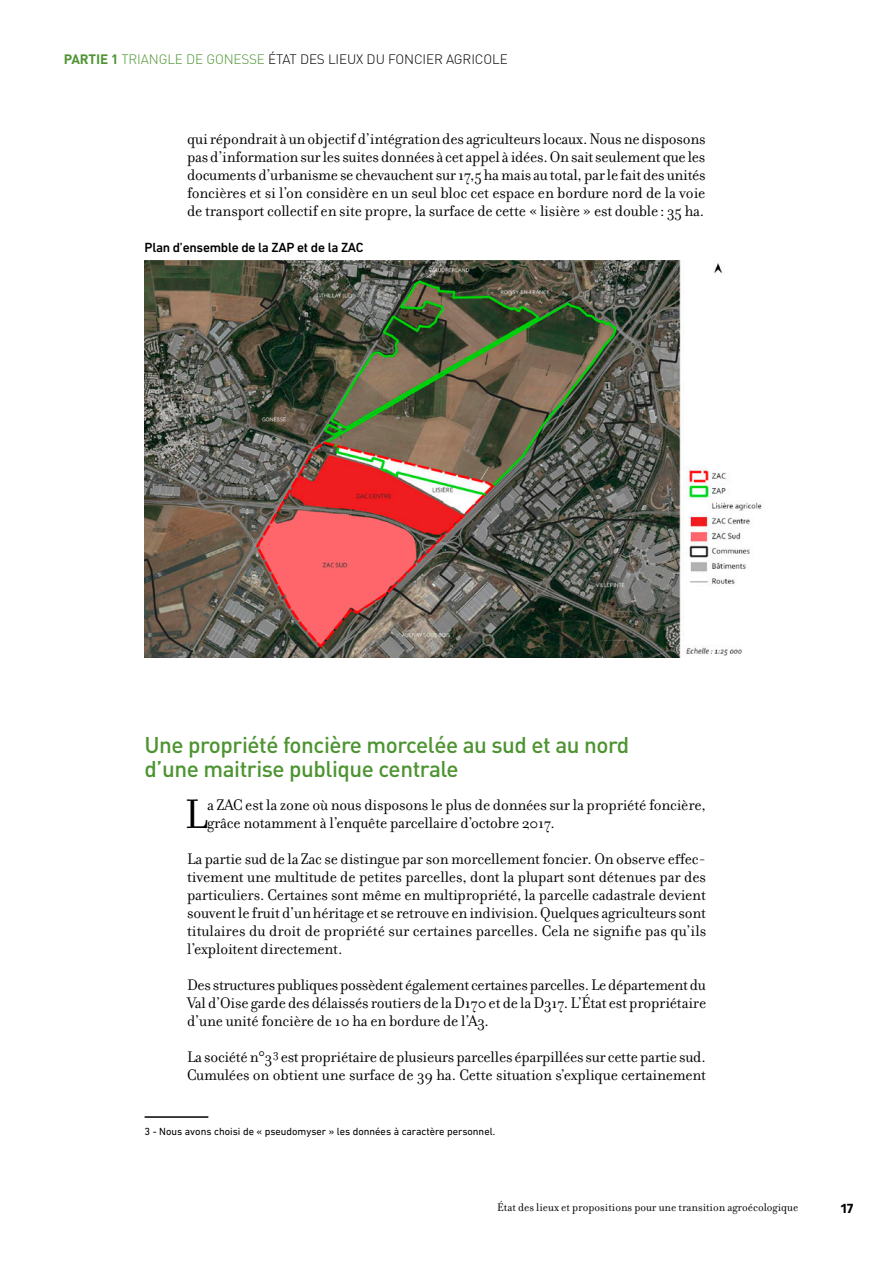
<style>
.page{position:relative;width:893px;height:1263px;background:#fff}
.page>*{position:absolute;margin:0;border:0;box-sizing:border-box;transform-origin:0 0}
.t1{font:44.4px "Filosofia OT";color:#000}
.t2{font:500 22.5px/24px "DIN";letter-spacing:-.02em;color:#4d9431}
.t3{font:16.5px/18px "Filosofia OT";letter-spacing:-.01em;color:#000;text-align:justify}
.t4{font:300 13.5px "DIN";letter-spacing:-.01em;color:#000}
.t5{font:500 13.5px "DIN Next LT Pro";letter-spacing:-.02em;color:#000}
.t6{font:700 13.5px "Pluto Sans Cond";color:#000}
.t7{font:12px "Filosofia";color:#000}
.t8{font:10.5px "DIN Next LT Pro";color:#000}
.s1{font-weight:700;color:#4d9431}
.s2{color:#4d9431}
</style>
<div class="page">
<img style="left:145px;top:260px;width:617px;height:397px">
<hr style="left:145px;top:1116px;width:63px;height:2px;background:#000">
<p class="t4" style="left:64px;top:51px;width:445px"><span class="s1">PARTIE 1</span> <span class="s2">TRIANGLE DE GONESSE</span> ÉTAT DES LIEUX DU FONCIER AGRICOLE</p>
<p class="t3" style="left:187px;top:130px;width:520px">qui répondrait à un objectif d’intégration des agriculteurs locaux. Nous ne disposons pas d’information sur les suites données à cet appel à idées. On sait seulement que les documents d’urbanisme se chevauchent sur 17,5 ha mais au total, par le fait des unités foncières et si l’on considère en un seul bloc cet espace en bordure nord de la voie de transport collectif en site propre, la surface de cette « lisière » est double: 35 ha.</p>
<p class="t5" style="left:145px;top:240px;width:220px">Plan d’ensemble de la ZAP et de la ZAC</p>
<h2 class="t2" style="left:145px;top:732px;width:486px">Une propriété foncière morcelée au sud et au nord d’une maitrise publique centrale</h2>
<h1 class="t1" style="left:185px;top:790px;width:24px">L</h1>
<p class="t3" style="left:207px;top:796px;width:500px">a ZAC est la zone où nous disposons le plus de données sur la propriété foncière, grâce notamment à l’enquête parcellaire d’octobre 2017.</p>
<p class="t3" style="left:187px;top:850px;width:521px">La partie sud de la Zac se distingue par son morcellement foncier. On observe effec&shy;tivement une multitude de petites parcelles, dont la plupart sont détenues par des particuliers. Certaines sont même en multipropriété, la parcelle cadastrale devient souvent le fruit d’un héritage et se retrouve en indivision. Quelques agriculteurs sont titulaires du droit de propriété sur certaines parcelles. Cela ne signifie pas qu’ils l’exploitent directement.</p>
<p class="t3" style="left:187px;top:976px;width:521px">Des structures publiques possèdent également certaines parcelles. Le département du Val d’Oise garde des délaissés routiers de la D170 et de la D317. L’État est propriétaire d’une unité foncière de 10 ha en bordure de l’A3.</p>
<p class="t3" style="left:187px;top:1048px;width:521px">La société n°3<sup>3</sup> est propriétaire de plusieurs parcelles éparpillées sur cette partie sud.<br>Cumulées on obtient une surface de 39 ha. Cette situation s’explique certainement</p>
<p class="t8" style="left:145px;top:1126px;width:352px">3 - Nous avons choisi de « pseudomyser » les données à caractère personnel.</p>
<p class="t7" style="left:497px;top:1200px;width:303px">État des lieux et propositions pour une transition agroécologique</p>
<p class="t6" style="left:841px;top:1200px;width:14px">17</p>
</div>
